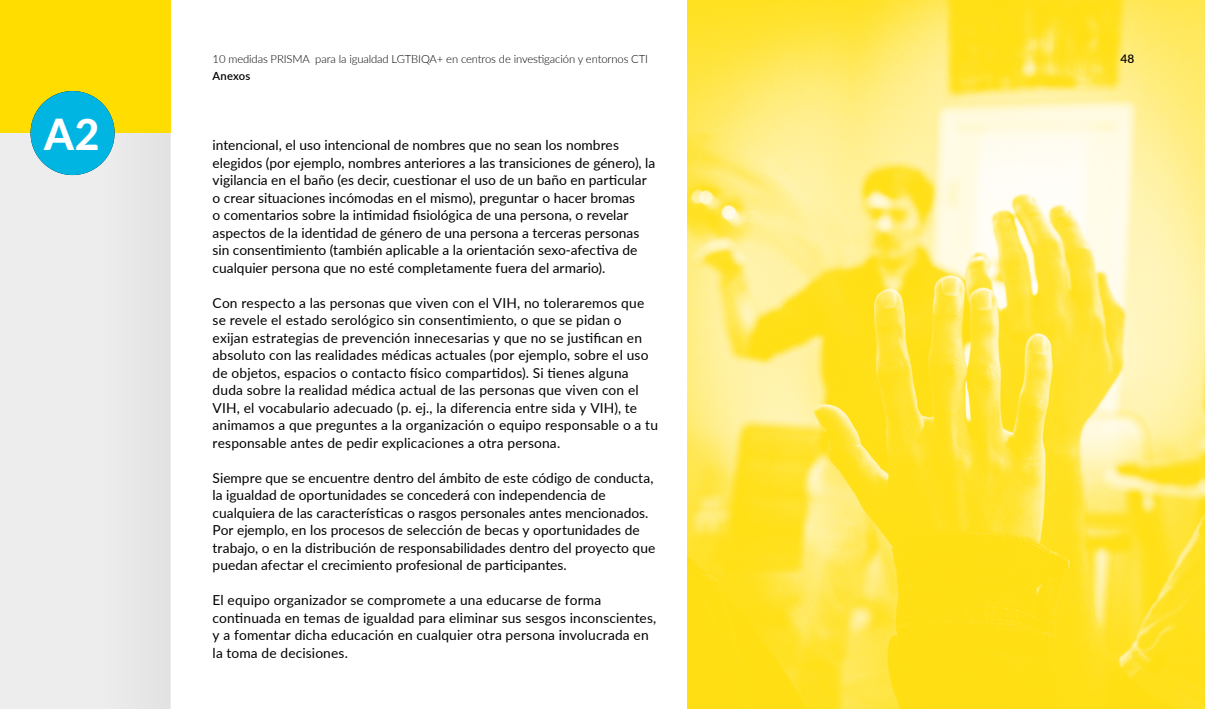
<style>
.page{position:relative;width:1205px;height:709px;background:#fff}
.page>*{position:absolute;margin:0;border:0;box-sizing:border-box;transform-origin:0 0}
.t1{font:800 42.62px "Lato";color:#fff}
.texto{font:13.75px/17.5px "Lato";letter-spacing:.005em;color:#000}
.t2{font:600 11.88px "Lato";color:#000}
.t3{font:300 11.25px "Lato";letter-spacing:-.01em;color:#000}
.t4{font:600 11.25px "Lato";letter-spacing:.01em;color:#000}
</style>
<div class="page">
<div style="left:0;top:0;width:170px;height:709px;background:#ededed"></div>
<div style="left:99px;top:0;width:71px;height:709px;background:#e8e8e8"></div>
<div style="left:0;top:0;width:170px;height:133px;background:#fd0"></div>
<img style="left:687px;top:0;width:518px;height:709px">
<div style="left:31px;top:91px;width:84px;height:84px;background:#00b5e2;border-radius:50%"></div>
<p class="t1" style="left:75px;top:103px;width:26px">2</p>
<h1 class="t1" style="left:45px;top:103px;width:55px">Ax</h1>
<p class="t3" style="left:213px;top:51px;width:437px">10 medidas PRISMA para la igualdad LGTBIQA+ en centros de investigación y entornos CTI</p>
<p class="t2" style="left:1120px;top:50px;width:15px">48</p>
<p class="t4" style="left:213px;top:68px;width:39px">Anexos</p>
<p class="texto" style="left:213px;top:136px;width:444px">intencional, el uso intencional de nombres que no sean los nombres elegidos (por ejemplo, nombres anteriores a las transiciones de género), la vigilancia en el baño (es decir, cuestionar el uso de un baño en particular o crear situaciones incómodas en el mismo), preguntar o hacer bromas<br>o comentarios sobre la intimidad fisiológica de una persona, o revelar aspectos de la identidad de género de una persona a terceras personas sin consentimiento (también aplicable a la orientación sexo-afectiva de cualquier persona que no esté completamente fuera del armario).</p>
<p class="texto" style="left:213px;top:293px;width:447px">Con respecto a las personas que viven con el VIH, no toleraremos que se revele el estado serológico sin consentimiento, o que se pidan o exijan estrategias de prevención innecesarias y que no se justifican en absoluto con las realidades médicas actuales (por ejemplo, sobre el uso de objetos, espacios o contacto físico compartidos). Si tienes alguna duda sobre la realidad médica actual de las personas que viven con el VIH, el vocabulario adecuado (p. ej., la diferencia entre sida y VIH), te animamos a que preguntes a la organización o equipo responsable o a tu responsable antes de pedir explicaciones a otra persona.</p>
<p class="texto" style="left:213px;top:468px;width:444px">Siempre que se encuentre dentro del ámbito de este código de conducta, la igualdad de oportunidades se concederá con independencia de cualquiera de las características o rasgos personales antes mencionados.<br>Por ejemplo, en los procesos de selección de becas y oportunidades de trabajo, o en la distribución de responsabilidades dentro del proyecto que puedan afectar el crecimiento profesional de participantes.</p>
<p class="texto" style="left:213px;top:591px;width:445px">El equipo organizador se compromete a una educarse de forma continuada en temas de igualdad para eliminar sus sesgos inconscientes, y a fomentar dicha educación en cualquier otra persona involucrada en la toma de decisiones.</p>
</div>
